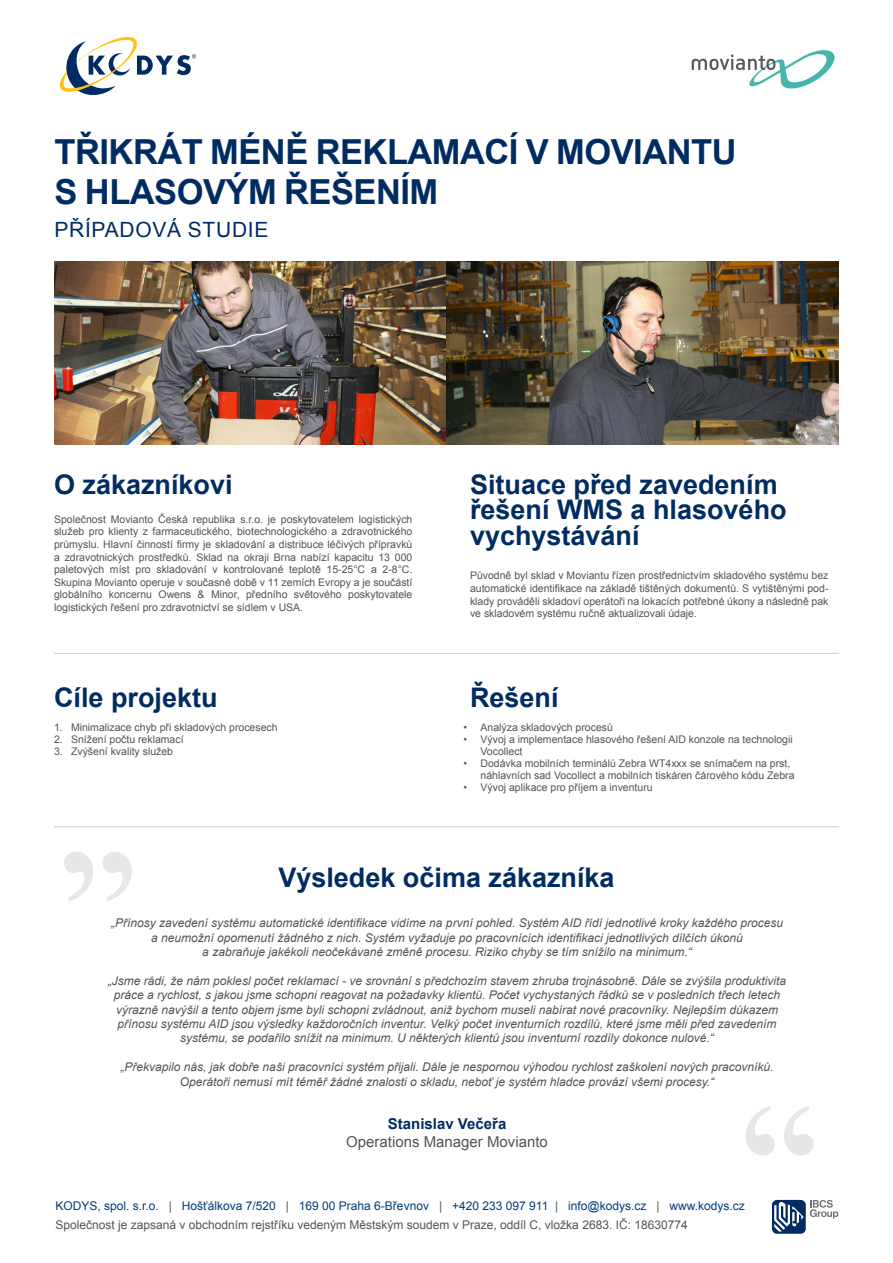
<style>
.page{position:relative;width:893px;height:1263px;background:#fff}
.page>*{position:absolute;margin:0;border:0;box-sizing:border-box;transform-origin:0 0}
.t1{font:700 34.5px/40.5px "Arial";letter-spacing:-.015em;color:#002c62}
.t2{font:700 27px/25.5px "Arial";color:#002c62}
.t3{font:21px "Arial";letter-spacing:.035em;color:#002c62}
.t4{font:15px "Arial";color:#50555a}
.t5{font:700 15px "Arial";color:#002c62}
.t6{font:italic 12px/14.4px "Arial";color:#50555a;text-align:center}
.t7{font:12px/19.5px "Arial";color:#505559}
.t8{font:10.5px/12.6px "Arial";color:#50555a;text-align:justify}
.s1{color:#003d79}
</style>
<div class="page">
<svg style="left:746px;top:1106px;width:68px;height:49px"></svg>
<svg style="left:64px;top:851px;width:68px;height:50px"></svg>
<img style="left:54px;top:261px;width:392px;height:183px">
<img style="left:446px;top:261px;width:393px;height:183px">
<svg style="left:59px;top:36px;width:137px;height:59px"></svg>
<img style="left:691px;top:50px;width:144px;height:39px">
<hr style="left:54px;top:826px;width:785px;height:1px;background:#cdccce">
<hr style="left:54px;top:653px;width:785px;height:1px;background:#cdccce">
<svg style="left:772px;top:1200px;width:66px;height:34px"></svg>
<h1 class="t1" style="left:55px;top:132px;width:683px">TŘIKRÁT MÉNĚ REKLAMACÍ V MOVIANTU<br>S HLASOVÝM ŘEŠENÍM</h1>
<h3 class="t3" style="left:54px;top:215px;width:216px">PŘÍPADOVÁ STUDIE</h3>
<h2 class="t2" style="left:54px;top:472px;width:180px">O zákazníkovi</h2>
<p class="t8" style="left:54px;top:513px;width:360px">Společnost Movianto Česká republika s.r.o. je poskytovatelem logistických služeb pro klienty z farmaceutického, biotechnologického a zdravotnického průmyslu. Hlavní činností firmy je skladování a distribuce léčivých přípravků a zdravotnických prostředků. Sklad na okraji Brna nabízí kapacitu 13 000 paletových míst pro skladování v kontrolované teplotě 15-25°C a 2-8°C.<br>Skupina Movianto operuje v současné době v 11 zemích Evropy a je součástí globálního koncernu Owens &amp; Minor, předního světového poskytovatele logistických řešení pro zdravotnictví se sídlem v USA.</p>
<h2 class="t2" style="left:470px;top:472px;width:318px">Situace před zavedením řešení WMS a hlasového vychystávání</h2>
<p class="t8" style="left:470px;top:569px;width:360px">Původně byl sklad v Moviantu řízen prostřednictvím skladového systému bez automatické identifikace na základě tištěných dokumentů. S vytištěnými pod&shy;klady prováděli skladoví operátoři na lokacích potřebné úkony a následně pak ve skladovém systému ručně aktualizovali údaje.</p>
<h2 class="t2" style="left:54px;top:685px;width:165px">Cíle projektu</h2>
<h2 class="t2" style="left:470px;top:685px;width:90px">Řešení</h2>
<p class="t8" style="left:54px;top:721px;width:225px">1. Minimalizace chyb při skladových procesech</p>
<p class="t8" style="left:54px;top:733px;width:131px">2. Snížení počtu reklamací</p>
<p class="t8" style="left:54px;top:745px;width:121px">3. Zvýšení kvality služeb</p>
<p class="t8" style="left:463px;top:721px;width:151px">• Analýza skladových procesů</p>
<p class="t8" style="left:480px;top:733px;width:314px;line-height:12px;text-indent:-17px">• Vývoj a implementace hlasového řešení AID konzole na technologii<br>Vocollect</p>
<p class="t8" style="left:480px;top:757px;width:315px;line-height:12px;text-indent:-17px">• Dodávka mobilních terminálů Zebra WT4xxx se snímačem na prst, náhlavních sad Vocollect a mobilních tiskáren čárového kódu Zebra</p>
<p class="t8" style="left:463px;top:781px;width:191px">• Vývoj aplikace pro příjem a inventuru</p>
<h2 class="t2" style="left:278px;top:865px;width:338px">Výsledek očima zákazníka</h2>
<p class="t6" style="left:111px;top:916px;width:673px">„Přínosy zavedení systému automatické identifikace vidíme na první pohled. Systém AID řídí jednotlivé kroky každého procesu a neumožní opomenutí žádného z nich. Systém vyžaduje po pracovnících identifikaci jednotlivých dílčích úkonů<br>a zabraňuje jakékoli neočekávané změně procesu. Riziko chyby se tím snížilo na minimum.“</p>
<p class="t6" style="left:108px;top:974px;width:680px">„Jsme rádi, že nám poklesl počet reklamací - ve srovnání s předchozím stavem zhruba trojnásobně. Dále se zvýšila produktivita práce a rychlost, s jakou jsme schopni reagovat na požadavky klientů. Počet vychystaných řádků se v posledních třech letech výrazně navýšil a tento objem jsme byli schopni zvládnout, aniž bychom museli nabírat nové pracovníky. Nejlepším důkazem přínosu systému AID jsou výsledky každoročních inventur. Velký počet inventurních rozdílů, které jsme měli před zavedením systému, se podařilo snížit na minimum. U některých klientů jsou inventurní rozdíly dokonce nulové.“</p>
<p class="t6" style="left:121px;top:1060px;width:654px">„Překvapilo nás, jak dobře naši pracovníci systém přijali. Dále je nespornou výhodou rychlost zaškolení nových pracovníků.<br>Operátoři nemusí mít téměř žádné znalosti o skladu, neboť je systém hladce provází všemi procesy.“</p>
<h3 class="t5" style="left:388px;top:1113px;width:120px">Stanislav Večeřa</h3>
<h3 class="t4" style="left:346px;top:1132px;width:203px">Operations Manager Movianto</h3>
<p class="t7" style="left:55px;top:1196px;width:691px"><span class="s1">KODYS, spol. s.r.o.</span> | <span class="s1">Hošťálkova 7/520</span> | <span class="s1">169 00 Praha 6-Břevnov</span> | <span class="s1">+420 233 097 911</span> | <span class="s1">info@kodys.cz</span> | <span class="s1">www.kodys.cz<br></span>Společnost je zapsaná v obchodním rejstříku vedeným Městským soudem v Praze, oddíl C, vložka 2683. IČ: 18630774</p>
</div>
